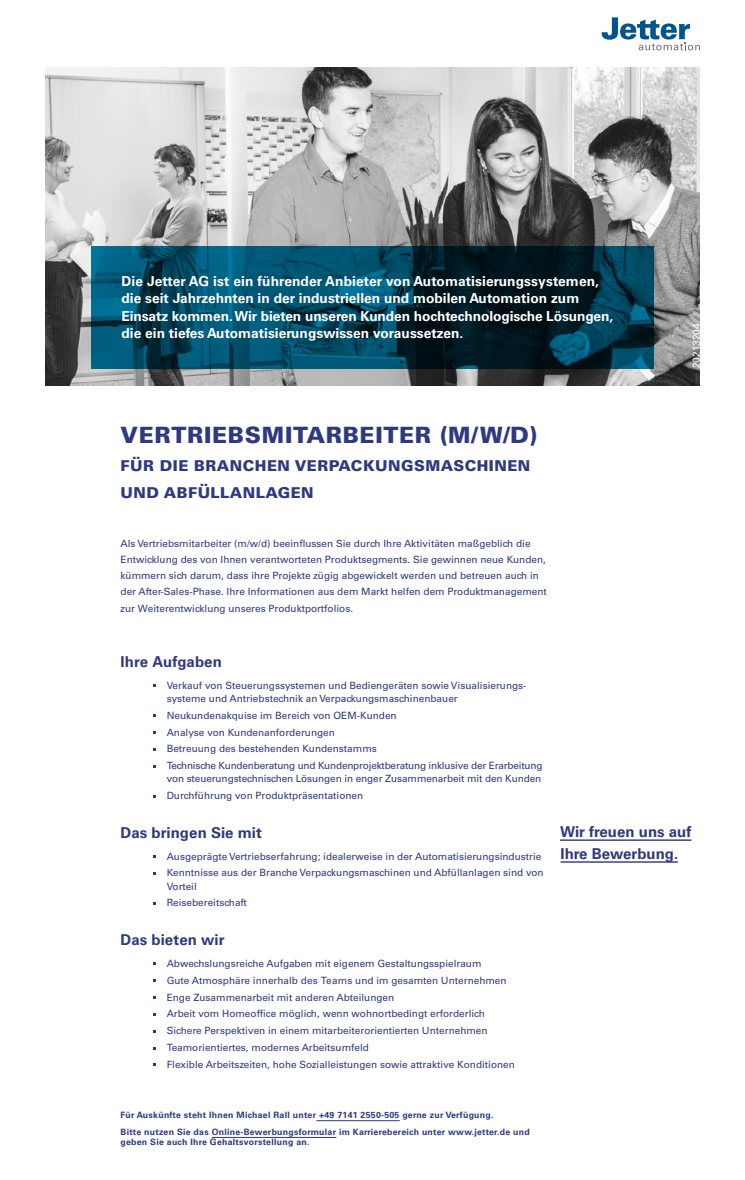
<style>
.page{position:relative;width:745px;height:1180px;background:#fff}
.page>*{position:absolute;margin:0;border:0;box-sizing:border-box;transform-origin:0 0}
.Stellenbezeichnung{font:900 22.5px "Univers LT Std";letter-spacing:.03em;color:#2f3980}
.Stellenbezeichnung-2{font:900 15px/27.5px "Univers LT Std";letter-spacing:.03em;color:#2f3980}
.Zwischenheadline{font:700 15px "Univers LT Std";letter-spacing:.005em;color:#2f3980}
.Wir_freuen_uns{font:700 15px/21.9px "Univers LT Std";color:#2f3980}
.Text_weiß{font:700 13.75px/17.5px "Univers LT Std";color:#fff}
.Text{font:10px/16.2px "Univers LT Std";color:#2f3980}
.Text-2{font:10px/13.1px "Univers LT Std";letter-spacing:-.02em;color:#2f3980}
.Text-3{font:10px "Univers LT Std";letter-spacing:.02em;color:#fff}
.Fußzeile{font:700 8.75px/10.5px "Univers LT Std";letter-spacing:.03em;color:#2f3980}
</style>
<div class="page">
<hr style="left:316px;top:1120px;width:83px;height:1px;background:#2f3980">
<hr style="left:211px;top:1137px;width:125px;height:1px;background:#2f3980">
<hr style="left:559px;top:839px;width:132px;height:2px;background:#2f3980">
<hr style="left:560px;top:861px;width:117px;height:2px;background:#2f3980">
<img style="left:45px;top:67px;width:654px;height:319px">
<svg style="left:91px;top:246px;width:562px;height:123px;background:#003d52"></svg>
<svg style="left:601px;top:17px;width:98px;height:33px"></svg>
<p class="Text_weiß" style="left:121px;top:272px;width:493px">Die Jetter AG ist ein führender Anbieter von Automatisierungssystemen, die seit Jahrzehnten in der industriellen und mobilen Automation zum Einsatz kommen. Wir bieten unseren Kunden hochtechnologische Lösungen, die ein tiefes Automatisierungswissen voraussetzen.</p>
<p class="Stellenbezeichnung" style="left:120px;top:421px;width:418px">VERTRIEBSMITARBEITER (M/W/D)</p>
<p class="Stellenbezeichnung-2" style="left:120px;top:451px;width:411px">FÜR DIE BRANCHEN VERPACKUNGSMASCHINEN<br>UND ABFÜLLANLAGEN</p>
<p class="Text" style="left:120px;top:535px;width:427px">Als Vertriebsmitarbeiter (m/w/d) beeinflussen Sie durch Ihre Aktivitäten maßgeblich die Entwicklung des von Ihnen verantworteten Produktsegments. Sie gewinnen neue Kunden, kümmern sich darum, dass ihre Projekte zügig abgewickelt werden und betreuen auch in der After-Sales-Phase. Ihre Informationen aus dem Markt helfen dem Produktmanagement zur Weiterentwicklung unseres Produktportfolios.</p>
<p class="Text-3" style="left:690px;top:368px;width:47px;rotate:-90deg">20213204</p>
<p class="Zwischenheadline" style="left:120px;top:653px;width:103px">Ihre Aufgaben</p>
<p class="Text" style="left:167px;top:679px;width:361px;line-height:13.1px">Verkauf von Steuerungssystemen und Bediengeräten sowie Visualisierungs&shy;systeme und Antriebstechnik an Verpackungsmaschinenbauer</p>
<p class="Text" style="left:167px;top:707px;width:231px">Neukundenakquise im Bereich von OEM-Kunden</p>
<p class="Text" style="left:167px;top:724px;width:170px">Analyse von Kundenanforderungen</p>
<p class="Text" style="left:167px;top:741px;width:211px">Betreuung des bestehenden Kundenstamms</p>
<p class="Text-2" style="left:167px;top:759px;width:377px">Technische Kundenberatung und Kundenprojektberatung inklusive der Erarbeitung von steuerungstechnischen Lösungen in enger Zusammenarbeit mit den Kunden</p>
<p class="Text" style="left:167px;top:788px;width:198px">Durchführung von Produktpräsentationen</p>
<p class="Zwischenheadline" style="left:120px;top:823px;width:143px">Das bringen Sie mit</p>
<p class="Text" style="left:167px;top:848px;width:376px">Ausgeprägte Vertriebserfahrung; idealerweise in der Automatisierungsindustrie</p>
<p class="Text" style="left:167px;top:866px;width:378px;line-height:13.1px">Kenntnisse aus der Branche Verpackungsmaschinen und Abfüllanlagen sind von<br>Vorteil</p>
<p class="Text" style="left:167px;top:895px;width:82px">Reisebereitschaft</p>
<p class="Zwischenheadline" style="left:120px;top:931px;width:105px">Das bieten wir</p>
<p class="Text" style="left:167px;top:955px;width:316px">Abwechslungsreiche Aufgaben mit eigenem Gestaltungsspielraum</p>
<p class="Text" style="left:167px;top:972px;width:341px">Gute Atmosphäre innerhalb des Teams und im gesamten Unternehmen</p>
<p class="Text" style="left:167px;top:989px;width:229px">Enge Zusammenarbeit mit anderen Abteilungen</p>
<p class="Text" style="left:167px;top:1006px;width:319px">Arbeit vom Homeoffice möglich, wenn wohnortbedingt erforderlich</p>
<p class="Text" style="left:167px;top:1023px;width:322px">Sichere Perspektiven in einem mitarbeiterorientierten Unternehmen</p>
<p class="Text" style="left:167px;top:1039px;width:204px">Teamorientiertes, modernes Arbeitsumfeld</p>
<p class="Text" style="left:167px;top:1056px;width:349px">Flexible Arbeitszeiten, hohe Sozialleistungen sowie attraktive Konditionen</p>
<p class="Fußzeile" style="left:120px;top:1110px;width:374px">Für Auskünfte steht Ihnen Michael Rall unter +49 7141 2550-505 gerne zur Verfügung.</p>
<p class="Fußzeile" style="left:120px;top:1127px;width:410px">Bitte nutzen Sie das Online-Bewerbungsformular im Karrierebereich unter www.jetter.de und geben Sie auch Ihre Gehaltsvorstellung an.</p>
<p class="Wir_freuen_uns" style="left:559px;top:821px;width:133px">Wir freuen uns auf<br>Ihre Bewerbung.</p>
</div>
